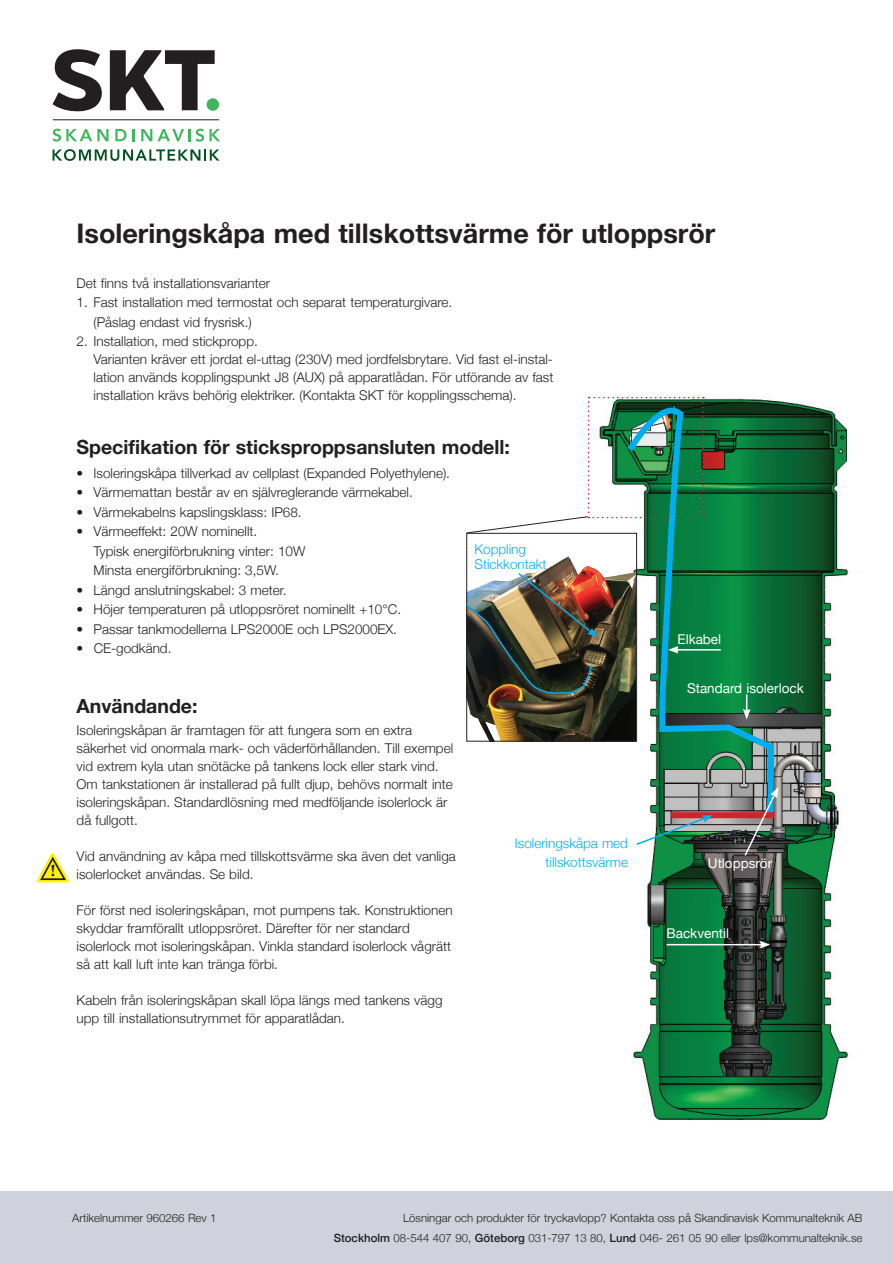
<style>
.page{position:relative;width:893px;height:1263px;background:#fff}
.page>*{position:absolute;margin:0;border:0;box-sizing:border-box;transform-origin:0 0}
.t1{font:700 27px "Helvetica Neue";color:#231f20}
.t2{font:700 19.5px "Helvetica Neue";color:#231f20}
.t3{font:700 16.35px "Palatino";color:#231f20;scale:1.11 1}
.t4{font:300 13.5px/18px "Helvetica Neue";color:#231f20}
.t5{font:300 13.5px/15px "Helvetica Neue";color:#00aeef}
.t6{font:13.5px "Helvetica Neue";color:#fff}
.t7{font:300 11.4px/19.5px "Helvetica Neue";color:#231f20;text-align:right}
.s1{font-weight:500}
</style>
<div class="page">
<div style="left:0;top:1191px;width:893px;height:72px;background:#cfd2dc"></div>
<img style="left:466px;top:396px;width:382px;height:725px">
<hr style="left:53px;top:120px;width:166px;height:1px;background:#231f20">
<svg style="left:53px;top:49px;width:162px;height:63px"></svg>
<div style="left:207px;top:98px;width:12px;height:13px;background:#3eb659;border-radius:50%"></div>
<svg style="left:53px;top:129px;width:55px;height:13px"></svg>
<svg style="left:115px;top:129px;width:12px;height:12px"></svg>
<svg style="left:133px;top:129px;width:2px;height:12px"></svg>
<svg style="left:141px;top:129px;width:79px;height:13px"></svg>
<svg style="left:53px;top:149px;width:166px;height:12px"></svg>
<img style="left:468px;top:535px;width:156px;height:204px">
<div style="left:466px;top:533px;width:171px;height:208px;border:1px solid #231f20"></div>
<svg style="left:466px;top:397px;width:158px;height:136px"></svg>
<svg style="left:36px;top:853px;width:33px;height:30px"></svg>
<svg style="left:624px;top:397px;width:153px;height:421px;background:#388964"></svg>
<hr style="left:676px;top:649px;width:45px;height:1px;background:#fff">
<svg style="left:668px;top:646px;width:11px;height:8px"></svg>
<img style="left:466px;top:571px;width:131px;height:124px">
<hr style="left:667px;top:944px;width:95px;height:1px;background:#fff">
<svg style="left:760px;top:941px;width:10px;height:7px"></svg>
<div style="left:671px;top:812px;width:103px;height:6px;background:#d1232a"></div>
<svg style="left:635px;top:815px;width:78px;height:31px"></svg>
<svg style="left:743px;top:787px;width:35px;height:70px;background:#737173"></svg>
<svg style="left:743px;top:694px;width:7px;height:25px"></svg>
<p class="t3" style="left:50px;top:857px;width:6px">!</p>
<h1 class="t1" style="left:77px;top:212px;width:640px">Isoleringskåpa med tillskottsvärme för utloppsrör</h1>
<p class="t4" style="left:77px;top:273px;width:195px">Det finns två installationsvarianter</p>
<p class="t4" style="left:94px;top:292px;width:360px;line-height:19.5px;text-indent:-17px">1. Fast installation med termostat och separat temperaturgivare. (Påslag endast vid frysrisk.)</p>
<p class="t4" style="left:94px;top:331px;width:461px;text-indent:-17px">2. Installation, med stickpropp.<br>Varianten kräver ett jordat el-uttag (230V) med jordfelsbrytare. Vid fast el-instal&shy;lation används kopplingspunkt J8 (AUX) på apparatlådan. För utförande av fast installation krävs behörig elektriker. (Kontakta SKT för kopplingsschema).</p>
<h2 class="t2" style="left:77px;top:431px;width:435px">Specifikation för sticksproppsansluten modell:</h2>
<p class="t4" style="left:77px;top:463px;width:375px">• Isoleringskåpa tillverkad av cellplast (Expanded Polyethylene).</p>
<p class="t4" style="left:77px;top:482px;width:338px">• Värmemattan består av en självreglerande värmekabel.</p>
<p class="t4" style="left:77px;top:502px;width:227px">• Värmekabelns kapslingsklass: IP68.</p>
<p class="t4" style="left:94px;top:520px;width:213px;line-height:19.5px;text-indent:-17px">• Värmeeffekt: 20W nominellt.<br>Typisk energiförbrukning vinter: 10W<br>Minsta energiförbrukning: 3,5W.</p>
<p class="t4" style="left:77px;top:580px;width:211px">• Längd anslutningskabel: 3 meter.</p>
<p class="t4" style="left:77px;top:599px;width:326px">• Höjer temperaturen på utloppsröret nominellt +10°C.</p>
<p class="t4" style="left:77px;top:619px;width:322px">• Passar tankmodellerna LPS2000E och LPS2000EX.</p>
<p class="t4" style="left:77px;top:638px;width:96px">• CE-godkänd.</p>
<p class="t5" style="left:475px;top:541px;width:74px">Koppling<br>Stickkontakt</p>
<h2 class="t2" style="left:77px;top:691px;width:123px">Användande:</h2>
<p class="t4" style="left:77px;top:720px;width:378px">Isoleringskåpan är framtagen för att fungera som en extra säkerhet vid onormala mark- och väderförhållanden. Till exempel vid extrem kyla utan snötäcke på tankens lock eller stark vind.<br>Om tankstationen är installerad på fullt djup, behövs normalt inte isoleringskåpan. Standardlösning med medföljande isolerlock är då fullgott.</p>
<p class="t4" style="left:77px;top:846px;width:381px">Vid användning av kåpa med tillskottsvärme ska även det vanliga isolerlocket användas. Se bild.</p>
<p class="t4" style="left:77px;top:900px;width:377px">För först ned isoleringskåpan, mot pumpens tak. Konstruktionen skyddar framförallt utloppsröret. Därefter för ner standard isolerlock mot isoleringskåpan. Vinkla standard isolerlock vågrätt så att kall luft inte kan tränga förbi.</p>
<p class="t4" style="left:77px;top:990px;width:367px">Kabeln från isoleringskåpan skall löpa längs med tankens vägg upp till installationsutrymmet för apparatlådan.</p>
<p class="t5" style="left:515px;top:832px;width:115px;line-height:19.5px;text-align:right">Isoleringskåpa med tillskottsvärme</p>
<p class="t6" style="left:677px;top:630px;width:45px">Elkabel</p>
<p class="t6" style="left:687px;top:679px;width:118px">Standard isolerlock</p>
<p class="t6" style="left:708px;top:854px;width:66px">Utloppsrör</p>
<p class="t6" style="left:667px;top:923px;width:64px">Backventil</p>
<p class="t7" style="left:72px;top:1207px;width:146px">Artikelnummer 960266 Rev 1</p>
<p class="t7" style="left:334px;top:1207px;width:530px">Lösningar och produkter för tryckavlopp? Kontakta oss på Skandinavisk Kommunalteknik AB<br><span class="s1">Stockholm</span> 08-544 407 90, <span class="s1">Göteborg</span> 031-797 13 80, <span class="s1">Lund</span> 046- 261 05 90 eller lps@kommunalteknik.se</p>
</div>
